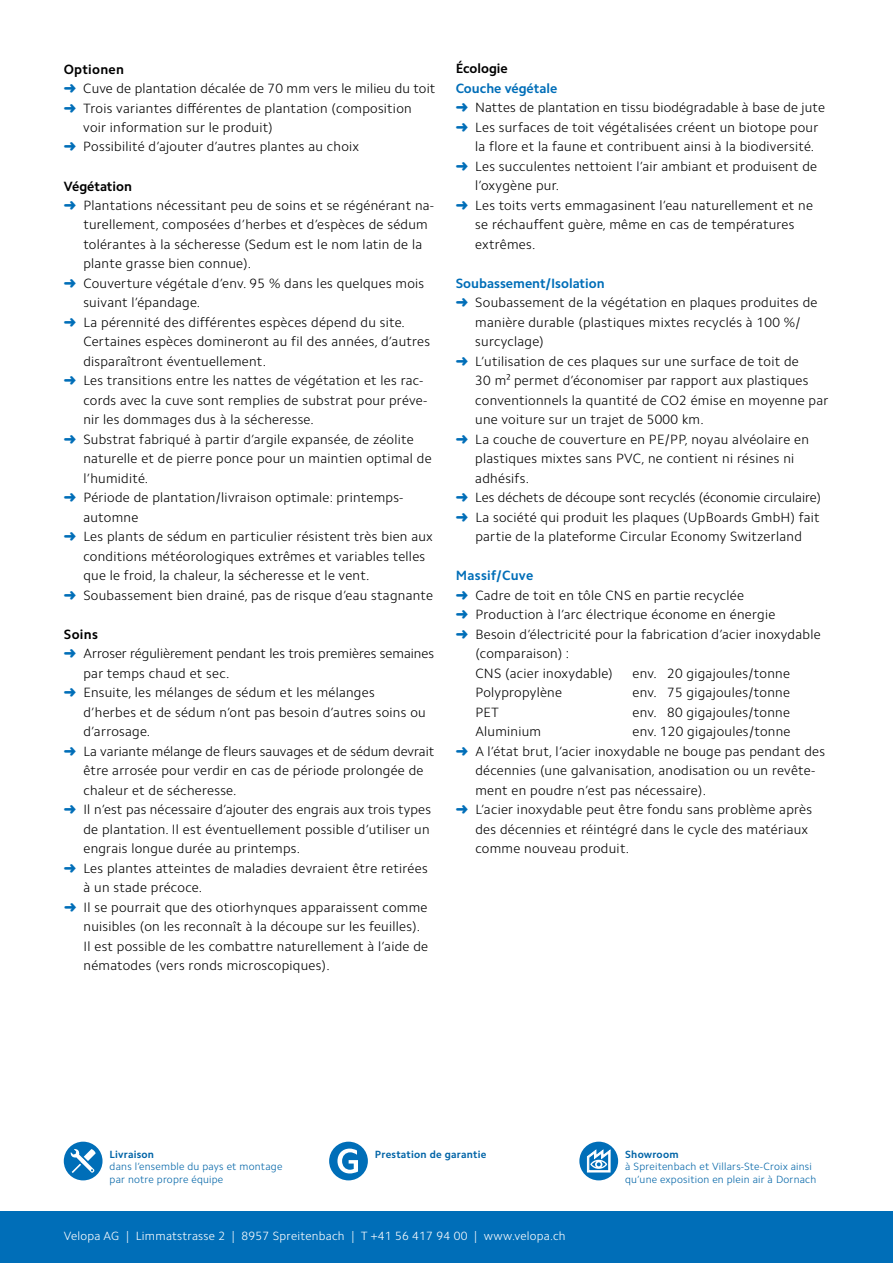
<style>
.page{position:relative;width:893px;height:1263px;background:#fff}
.page>*{position:absolute;margin:0;border:0;box-sizing:border-box;transform-origin:0 0}
.t1{font:300 13.5px "Camphor Std";letter-spacing:.02em;color:#000}
.t2{font:300 13.5px "Camphor Std";color:#000}
.t3{font:700 13.5px "Camphor Std";color:#006eb8}
.t4{font:700 13.5px "Camphor Std";color:#000}
.t5{font:700 13.5px "Camphor Std";letter-spacing:.02em;color:#006eb8}
.t6{font:700 13.5px "Camphor Std";letter-spacing:.02em;color:#000}
.t7{font:300 12px "Camphor Std";letter-spacing:.02em;color:#fff}
.t8{font:300 10.5px/12.6px "Camphor Std";letter-spacing:.02em;color:#0064a7}
.t9{font:700 10.5px "Camphor Std";letter-spacing:.02em;color:#0064a7}
.s1{color:#006eb8}
</style>
<div class="page">
<div style="left:0;top:1212px;width:893px;height:51px;background:#006eb8"></div>
<div style="left:329px;top:1142px;width:39px;height:38px;background:#006eb8;border-radius:50%"></div>
<svg style="left:337px;top:1148px;width:21px;height:25px"></svg>
<div style="left:64px;top:1142px;width:39px;height:38px;background:#006eb8;border-radius:50%"></div>
<svg style="left:70px;top:1149px;width:26px;height:24px"></svg>
<div style="left:579px;top:1142px;width:39px;height:38px;background:#006eb8;border-radius:50%"></div>
<svg style="left:587px;top:1149px;width:23px;height:23px"></svg>
<p class="t6" style="left:64px;top:61px;width:62px">Optionen</p>
<p class="t1" style="left:64px;top:80px;width:373px"><span class="s1">➜</span> Cuve de plantation décalée de 70 mm vers le milieu du toit</p>
<p class="t1" style="left:64px;top:100px;width:349px"><span class="s1">➜</span> Trois variantes différentes de plantation (composition</p>
<p class="t1" style="left:83px;top:119px;width:191px">voir information sur le produit)</p>
<p class="t1" style="left:64px;top:139px;width:297px"><span class="s1">➜</span> Possibilité d’ajouter d’autres plantes au choix</p>
<p class="t4" style="left:64px;top:178px;width:70px">Végétation</p>
<p class="t1" style="left:64px;top:197px;width:372px"><span class="s1">➜</span> Plantations nécessitant peu de soins et se régénérant na-</p>
<p class="t1" style="left:83px;top:217px;width:346px">turellement, composées d’herbes et d’espèces de sédum</p>
<p class="t1" style="left:83px;top:236px;width:340px">tolérantes à la sécheresse (Sedum est le nom latin de la</p>
<p class="t1" style="left:83px;top:256px;width:169px">plante grasse bien connue).</p>
<p class="t1" style="left:64px;top:275px;width:362px"><span class="s1">➜</span> Couverture végétale d’env. 95 % dans les quelques mois</p>
<p class="t1" style="left:83px;top:295px;width:118px">suivant l’épandage.</p>
<p class="t1" style="left:64px;top:314px;width:343px"><span class="s1">➜</span> La pérennité des différentes espèces dépend du site.</p>
<p class="t1" style="left:83px;top:334px;width:348px">Certaines espèces domineront au fil des années, d’autres</p>
<p class="t1" style="left:83px;top:353px;width:184px">disparaîtront éventuellement.</p>
<p class="t1" style="left:64px;top:373px;width:361px"><span class="s1">➜</span> Les transitions entre les nattes de végétation et les rac-</p>
<p class="t1" style="left:83px;top:392px;width:346px">cords avec la cuve sont remplies de substrat pour préve-</p>
<p class="t1" style="left:83px;top:412px;width:232px">nir les dommages dus à la sécheresse.</p>
<p class="t1" style="left:64px;top:431px;width:351px"><span class="s1">➜</span> Substrat fabriqué à partir d’argile expansée, de zéolite</p>
<p class="t1" style="left:83px;top:451px;width:350px">naturelle et de pierre ponce pour un maintien optimal de</p>
<p class="t1" style="left:83px;top:470px;width:66px">l’humidité.</p>
<p class="t1" style="left:64px;top:490px;width:341px"><span class="s1">➜</span> Période de plantation/livraison optimale: printemps-</p>
<p class="t1" style="left:83px;top:509px;width:56px">automne</p>
<p class="t1" style="left:64px;top:529px;width:370px"><span class="s1">➜</span> Les plants de sédum en particulier résistent très bien aux</p>
<p class="t1" style="left:83px;top:548px;width:343px">conditions météorologiques extrêmes et variables telles</p>
<p class="t1" style="left:83px;top:568px;width:288px">que le froid, la chaleur, la sécheresse et le vent.</p>
<p class="t1" style="left:64px;top:587px;width:371px"><span class="s1">➜</span> Soubassement bien drainé, pas de risque d’eau stagnante</p>
<p class="t4" style="left:64px;top:626px;width:35px">Soins</p>
<p class="t2" style="left:64px;top:646px;width:372px"><span class="s1">➜</span> Arroser régulièrement pendant les trois premières semaines</p>
<p class="t1" style="left:83px;top:665px;width:148px">par temps chaud et sec.</p>
<p class="t1" style="left:64px;top:685px;width:312px"><span class="s1">➜</span> Ensuite, les mélanges de sédum et les mélanges</p>
<p class="t1" style="left:83px;top:704px;width:344px">d’herbes et de sédum n’ont pas besoin d’autres soins ou</p>
<p class="t1" style="left:83px;top:724px;width:68px">d’arrosage.</p>
<p class="t2" style="left:64px;top:743px;width:372px"><span class="s1">➜</span> La variante mélange de fleurs sauvages et de sédum devrait</p>
<p class="t1" style="left:83px;top:763px;width:341px">être arrosée pour verdir en cas de période prolongée de</p>
<p class="t1" style="left:83px;top:782px;width:155px">chaleur et de sécheresse.</p>
<p class="t1" style="left:64px;top:802px;width:368px"><span class="s1">➜</span> Il n’est pas nécessaire d’ajouter des engrais aux trois types</p>
<p class="t1" style="left:83px;top:821px;width:348px">de plantation. Il est éventuellement possible d’utiliser un</p>
<p class="t1" style="left:83px;top:841px;width:218px">engrais longue durée au printemps.</p>
<p class="t1" style="left:64px;top:860px;width:365px"><span class="s1">➜</span> Les plantes atteintes de maladies devraient être retirées</p>
<p class="t1" style="left:83px;top:880px;width:120px">à un stade précoce.</p>
<p class="t1" style="left:64px;top:899px;width:365px"><span class="s1">➜</span> Il se pourrait que des otiorhynques apparaissent comme</p>
<p class="t1" style="left:84px;top:919px;width:338px">nuisibles (on les reconnaît à la découpe sur les feuilles).</p>
<p class="t1" style="left:84px;top:938px;width:346px">Il est possible de les combattre naturellement à l’aide de</p>
<p class="t1" style="left:84px;top:958px;width:248px">nématodes (vers ronds microscopiques).</p>
<p class="t4" style="left:456px;top:61px;width:54px">Écologie</p>
<p class="t3" style="left:456px;top:80px;width:103px">Couche végétale</p>
<p class="t1" style="left:456px;top:100px;width:371px"><span class="s1">➜</span> Nattes de plantation en tissu biodégradable à base de jute</p>
<p class="t1" style="left:456px;top:119px;width:364px"><span class="s1">➜</span> Les surfaces de toit végétalisées créent un biotope pour</p>
<p class="t1" style="left:475px;top:139px;width:341px">la flore et la faune et contribuent ainsi à la biodiversité.</p>
<p class="t1" style="left:456px;top:158px;width:363px"><span class="s1">➜</span> Les succulentes nettoient l’air ambiant et produisent de</p>
<p class="t1" style="left:475px;top:178px;width:86px">l’oxygène pur.</p>
<p class="t1" style="left:456px;top:197px;width:359px"><span class="s1">➜</span> Les toits verts emmagasinent l’eau naturellement et ne</p>
<p class="t1" style="left:475px;top:217px;width:321px">se réchauffent guère, même en cas de températures</p>
<p class="t1" style="left:475px;top:236px;width:62px">extrêmes.</p>
<p class="t3" style="left:456px;top:275px;width:150px">Soubassement/Isolation</p>
<p class="t1" style="left:456px;top:295px;width:363px"><span class="s1">➜</span> Soubassement de la végétation en plaques produites de</p>
<p class="t1" style="left:475px;top:314px;width:327px">manière durable (plastiques mixtes recyclés à 100 %/</p>
<p class="t1" style="left:475px;top:334px;width:70px">surcyclage)</p>
<p class="t1" style="left:456px;top:353px;width:345px"><span class="s1">➜</span> L’utilisation de ces plaques sur une surface de toit de</p>
<p class="t1" style="left:475px;top:373px;width:335px">30 m² permet d’économiser par rapport aux plastiques</p>
<p class="t1" style="left:475px;top:392px;width:355px">conventionnels la quantité de CO2 émise en moyenne par</p>
<p class="t1" style="left:475px;top:412px;width:230px">une voiture sur un trajet de 5000 km.</p>
<p class="t1" style="left:456px;top:431px;width:355px"><span class="s1">➜</span> La couche de couverture en PE/PP, noyau alvéolaire en</p>
<p class="t1" style="left:475px;top:451px;width:321px">plastiques mixtes sans PVC, ne contient ni résines ni</p>
<p class="t1" style="left:475px;top:470px;width:55px">adhésifs.</p>
<p class="t2" style="left:456px;top:490px;width:367px"><span class="s1">➜</span> Les déchets de découpe sont recyclés (économie circulaire)</p>
<p class="t1" style="left:456px;top:509px;width:365px"><span class="s1">➜</span> La société qui produit les plaques (UpBoards GmbH) fait</p>
<p class="t1" style="left:475px;top:529px;width:328px">partie de la plateforme Circular Economy Switzerland</p>
<p class="t5" style="left:456px;top:568px;width:79px">Massif/Cuve</p>
<p class="t1" style="left:456px;top:587px;width:290px"><span class="s1">➜</span> Cadre de toit en tôle CNS en partie recyclée</p>
<p class="t1" style="left:456px;top:607px;width:321px"><span class="s1">➜</span> Production à l’arc électrique économe en énergie</p>
<p class="t1" style="left:456px;top:626px;width:366px"><span class="s1">➜</span> Besoin d’électricité pour la fabrication d’acier inoxydable</p>
<p class="t1" style="left:475px;top:646px;width:95px">(comparaison) :</p>
<p class="t1" style="left:475px;top:665px;width:139px">CNS (acier inoxydable)</p>
<p class="t1" style="left:632px;top:665px;width:159px">env. 20 gigajoules/tonne</p>
<p class="t1" style="left:475px;top:685px;width:88px">Polypropylène</p>
<p class="t1" style="left:632px;top:685px;width:159px">env. 75 gigajoules/tonne</p>
<p class="t1" style="left:475px;top:704px;width:25px">PET</p>
<p class="t1" style="left:632px;top:704px;width:159px">env. 80 gigajoules/tonne</p>
<p class="t1" style="left:475px;top:724px;width:67px">Aluminium</p>
<p class="t1" style="left:632px;top:724px;width:160px">env. 120 gigajoules/tonne</p>
<p class="t1" style="left:456px;top:743px;width:371px"><span class="s1">➜</span> A l’état brut, l’acier inoxydable ne bouge pas pendant des</p>
<p class="t1" style="left:475px;top:763px;width:341px">décennies (une galvanisation, anodisation ou un revête-</p>
<p class="t1" style="left:475px;top:782px;width:232px">ment en poudre n’est pas nécessaire).</p>
<p class="t1" style="left:456px;top:802px;width:358px"><span class="s1">➜</span> L’acier inoxydable peut être fondu sans problème après</p>
<p class="t1" style="left:475px;top:821px;width:334px">des décennies et réintégré dans le cycle des matériaux</p>
<p class="t1" style="left:475px;top:841px;width:155px">comme nouveau produit.</p>
<p class="t9" style="left:110px;top:1148px;width:46px">Livraison</p>
<p class="t8" style="left:110px;top:1160px;width:174px">dans l’ensemble du pays et montage par notre propre équipe</p>
<p class="t9" style="left:375px;top:1148px;width:113px">Prestation de garantie</p>
<p class="t9" style="left:625px;top:1148px;width:55px">Showroom</p>
<p class="t8" style="left:625px;top:1160px;width:193px">à Spreitenbach et Villars-Ste-Croix ainsi qu’une exposition en plein air à Dornach</p>
<p class="t7" style="left:64px;top:1229px;width:503px">Velopa AG | Limmatstrasse 2 | 8957 Spreitenbach | T +41 56 417 94 00 | www.velopa.ch</p>
</div>
